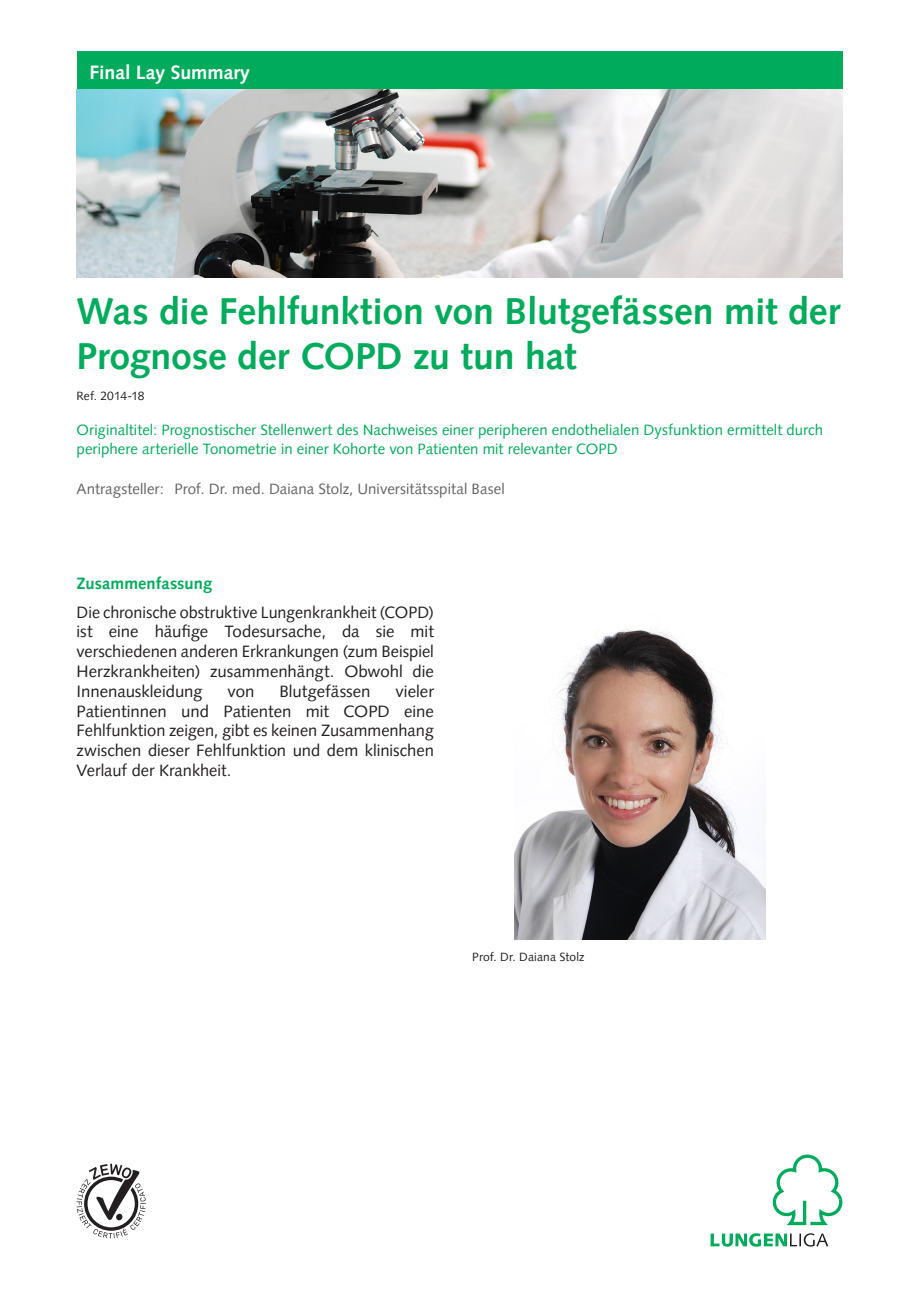
<style>
.page{position:relative;width:919px;height:1289px;background:#fff}
.page>*{position:absolute;margin:0;border:0;box-sizing:border-box;transform-origin:0 0}
.Haupttitel{font:700 37.5px/45px "Syntax LT Pro";letter-spacing:-.005em;color:#00ab5b}
.t1{font:700 19.5px "Syntax LT Pro";color:#fff}
.Fliesstext{font:16.5px/19.8px "Syntax LT Pro";color:#231f20;text-align:justify}
.Zwischentitel{font:700 16.5px "Syntax LT Pro";letter-spacing:.005em;color:#00ab5b}
.Orginaltitel{font:15px/19.8px "Syntax LT Pro";color:#00ab5b}
.Antragsteller{font:15px "Syntax LT Pro";letter-spacing:.005em;color:#636366}
.Bildbeschrieb{font:12px "Syntax LT Pro";letter-spacing:.01em;color:#231f20}
.Datum{font:12px "Syntax LT Pro";letter-spacing:.005em;color:#231f20}
</style>
<div class="page">
<div style="left:77px;top:51px;width:765px;height:38px;background:#00ab5b"></div>
<svg style="left:77px;top:1163px;width:69px;height:75px"></svg>
<svg style="left:710px;top:1233px;width:118px;height:13px"></svg>
<svg style="left:772px;top:1154px;width:70px;height:71px"></svg>
<img style="left:514px;top:629px;width:251px;height:310px">
<img style="left:77px;top:89px;width:765px;height:188px">
<p class="t1" style="left:89px;top:61px;width:162px">Final Lay Summary</p>
<p class="Haupttitel" style="left:77px;top:289px;width:765px">Was die Fehlfunktion von Blutgefässen mit der<br>Prognose der COPD zu tun hat</p>
<p class="Datum" style="left:77px;top:389px;width:69px">Ref. 2014-18</p>
<p class="Orginaltitel" style="left:77px;top:419px;width:748px">Originaltitel: Prognostischer Stellenwert des Nachweises einer peripheren endothelialen Dysfunktion ermittelt durch periphere arterielle Tonometrie in einer Kohorte von Patienten mit relevanter COPD</p>
<p class="Antragsteller" style="left:77px;top:480px;width:89px">Antragsteller:</p>
<p class="Antragsteller" style="left:174px;top:480px;width:332px">Prof. Dr. med. Daiana Stolz, Universitätsspital Basel</p>
<p class="Zwischentitel" style="left:77px;top:574px;width:137px">Zusammenfassung</p>
<p class="Fliesstext" style="left:77px;top:602px;width:359px">Die chronische obstruktive Lungenkrankheit (COPD) ist eine häufige Todesursache, da sie mit verschiedenen anderen Erkrankungen (zum Beispiel Herzkrankheiten) zusammenhängt. Obwohl die Innenauskleidung</p>
<p class="Fliesstext" style="left:228px;top:681px;width:28px">von</p>
<p class="Fliesstext" style="left:279px;top:681px;width:93px">Blutgefässen</p>
<p class="Fliesstext" style="left:77px;top:681px;width:359px;text-indent:319px">vieler Patientinnen und Patienten mit COPD eine Fehlfunktion zeigen, gibt es keinen Zusammenhang zwischen dieser Fehlfunktion und dem klinischen Verlauf der Krankheit.</p>
<p class="Bildbeschrieb" style="left:472px;top:950px;width:114px">Prof. Dr. Daiana Stolz</p>
</div>
